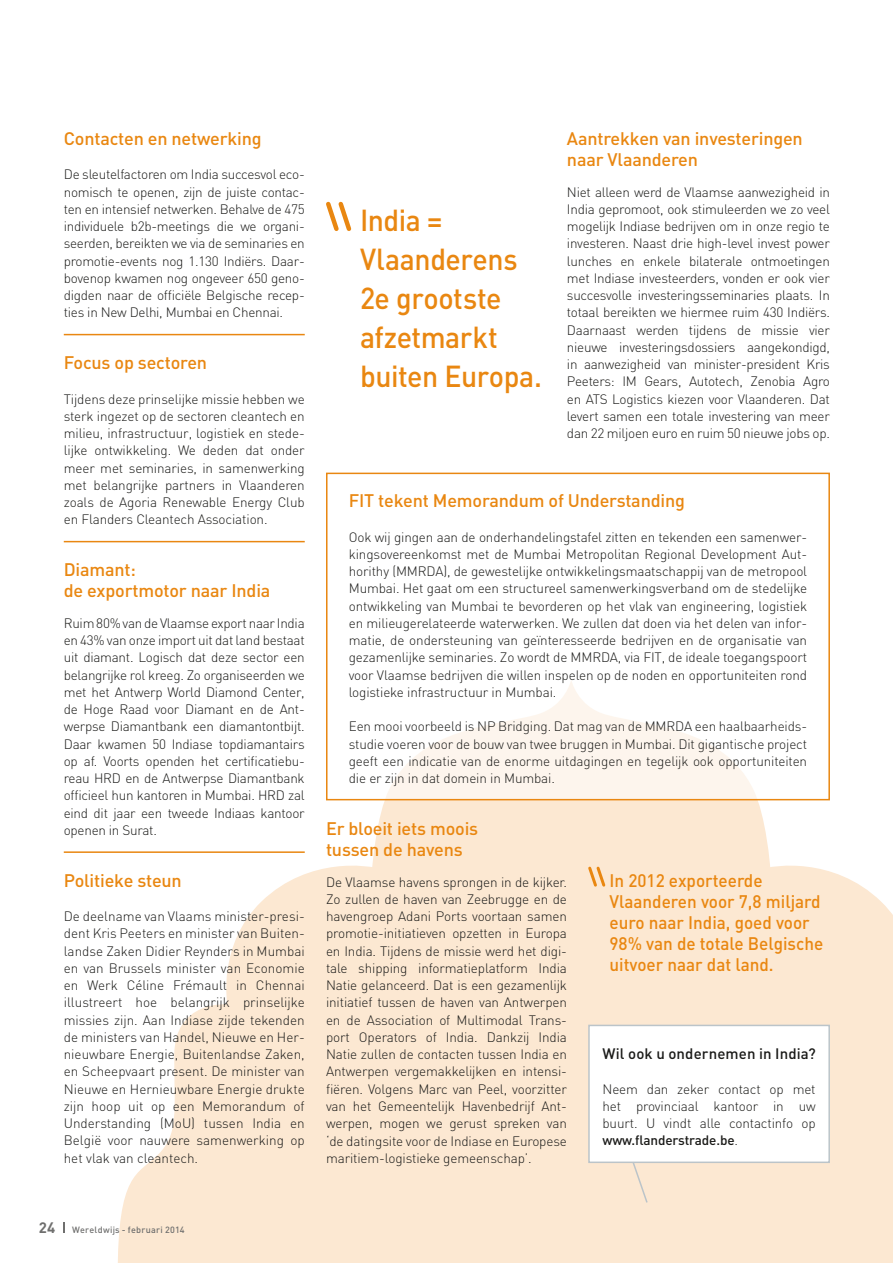
<style>
.page{position:relative;width:893px;height:1263px;background:#fff}
.page>*{position:absolute;margin:0;border:0;box-sizing:border-box;transform-origin:0 0}
.t1{font:500 30px/39px "DIN";letter-spacing:-.015em;color:#e98711;scale:.95 1}
.t2{font:500 18px/21px "DIN";letter-spacing:-.01em;color:#e98711}
.t3{font:500 18px/21px "DIN";letter-spacing:-.01em;color:#e98711;scale:.95 1}
.t4{font:500 15px "DIN";letter-spacing:.005em;color:#1a1a18}
.t5{font:300 13.5px/17.2px "DIN";letter-spacing:-.01em;color:#1a1a18;text-align:justify}
.t6{font:500 9px "DIN";letter-spacing:.03em;color:#6f6f6e}
.s1{font-weight:500}
.s2{font-weight:700;font-size:15px}
</style>
<div class="page">
<svg style="left:118px;top:800px;width:775px;height:463px;fill:#fce8d2"></svg>
<svg style="left:326px;top:201px;width:26px;height:30px"></svg>
<svg style="left:586px;top:864px;width:22px;height:25px"></svg>
<div style="left:327px;top:473px;width:502px;height:327px;background:linear-gradient(to bottom,#fff,#fefaf6)"></div>
<div style="left:326px;top:473px;width:504px;height:327px;border:2px solid #e98711"></div>
<div style="left:589px;top:1025px;width:240px;height:137px;background:#fff"></div>
<div style="left:588px;top:1025px;width:242px;height:138px;border:2px solid #bbc4c9"></div>
<svg style="left:631px;top:1161px;width:18px;height:43px"></svg>
<hr style="left:64px;top:334px;width:241px;height:1px;background:#e98711">
<hr style="left:64px;top:541px;width:241px;height:1px;background:#e98711">
<hr style="left:64px;top:851px;width:241px;height:2px;background:#e98711">
<h2 class="t2" style="left:64px;top:127px;width:199px">Contacten en netwerking</h2>
<p class="t5" style="left:64px;top:166px;width:242px">De sleutelfactoren om India succesvol eco&shy;nomisch te openen, zijn de juiste contac&shy;ten en intensief netwerken. Behalve de 475 individuele b2b-meetings die we organi&shy;seerden, bereikten we via de seminaries en promotie-events nog 1.130 Indiërs. Daar&shy;bovenop kwamen nog ongeveer 650 geno&shy;digden naar de officiële Belgische recep&shy;ties in New Delhi, Mumbai en Chennai.</p>
<h2 class="t2" style="left:64px;top:351px;width:145px">Focus op sectoren</h2>
<p class="t5" style="left:64px;top:390px;width:242px">Tijdens deze prinselijke missie hebben we sterk ingezet op de sectoren cleantech en milieu, infrastructuur, logistiek en stede&shy;lijke ontwikkeling. We deden dat onder meer met seminaries, in samenwerking met belangrijke partners in Vlaanderen zoals de Agoria Renewable Energy Club en Flanders Cleantech Association.</p>
<h2 class="t2" style="left:64px;top:558px;width:208px">Diamant:<br>de exportmotor naar India</h2>
<p class="t5" style="left:64px;top:614px;width:242px">Ruim 80% van de Vlaamse export naar India en 43% van onze import uit dat land bestaat uit diamant. Logisch dat deze sector een belangrijke rol kreeg. Zo organiseerden we met het Antwerp World Diamond Center, de Hoge Raad voor Diamant en de Ant&shy;werpse Diamantbank een diamantontbijt.<br>Daar kwamen 50 Indiase topdiamantairs op af. Voorts openden het certificatiebu&shy;reau HRD en de Antwerpse Diamantbank officieel hun kantoren in Mumbai. HRD zal eind dit jaar een tweede Indiaas kantoor openen in Surat.</p>
<h2 class="t2" style="left:64px;top:869px;width:120px">Politieke steun</h2>
<p class="t5" style="left:64px;top:907px;width:242px">De deelname van Vlaams minister-presi&shy;dent Kris Peeters en minister van Buiten&shy;landse Zaken Didier Reynders in Mumbai en van Brussels minister van Economie en Werk Céline Frémault in Chennai illustreert hoe belangrijk prinselijke missies zijn. Aan Indiase zijde tekenden de ministers van Handel, Nieuwe en Her&shy;nieuwbare Energie, Buitenlandse Zaken, en Scheepvaart present. De minister van Nieuwe en Hernieuwbare Energie drukte zijn hoop uit op een Memorandum of Understanding (MoU) tussen India en België voor nauwere samenwerking op het vlak van cleantech.</p>
<h1 class="t1" style="left:360px;top:200px;width:193px">India =<br>Vlaanderens<br>2e grootste afzetmarkt buiten Europa.</h1>
<h2 class="t2" style="left:567px;top:127px;width:237px">Aantrekken van investeringen naar Vlaanderen</h2>
<p class="t5" style="left:567px;top:183px;width:264px">Niet alleen werd de Vlaamse aanwezigheid in India gepromoot, ook stimuleerden we zo veel mogelijk Indiase bedrijven om in onze regio te investeren. Naast drie high-level invest power lunches en enkele bilaterale ontmoetingen met Indiase investeerders, vonden er ook vier succesvolle investeringsseminaries plaats. In totaal bereikten we hiermee ruim 430 Indiërs.<br>Daarnaast werden tijdens de missie vier nieuwe investeringsdossiers aangekondigd, in aanwezigheid van minister-president Kris Peeters: IM Gears, Autotech, Zenobia Agro en ATS Logistics kiezen voor Vlaanderen. Dat levert samen een totale investering van meer dan 22 miljoen euro en ruim 50 nieuwe jobs op.</p>
<h2 class="t2" style="left:349px;top:489px;width:338px">FIT tekent Memorandum of Understanding</h2>
<p class="t5" style="left:349px;top:528px;width:460px">Ook wij gingen aan de onderhandelingstafel zitten en tekenden een samenwer&shy;kingsovereenkomst met de Mumbai Metropolitan Regional Development Aut&shy;horithy (MMRDA), de gewestelijke ontwikkelingsmaatschappij van de metropool Mumbai. Het gaat om een structureel samenwerkingsverband om de stedelijke ontwikkeling van Mumbai te bevorderen op het vlak van engineering, logistiek en milieugerelateerde waterwerken. We zullen dat doen via het delen van infor&shy;matie, de ondersteuning van geïnteresseerde bedrijven en de organisatie van gezamenlijke seminaries. Zo wordt de MMRDA, via FIT, de ideale toegangspoort voor Vlaamse bedrijven die willen inspelen op de noden en opportuniteiten rond logistieke infrastructuur in Mumbai.</p>
<p class="t5" style="left:349px;top:718px;width:460px">Een mooi voorbeeld is NP Bridging. Dat mag van de MMRDA een haalbaarheids&shy;studie voeren voor de bouw van twee bruggen in Mumbai. Dit gigantische project geeft een indicatie van de enorme uitdagingen en tegelijk ook opportuniteiten die er zijn in dat domein in Mumbai.</p>
<h2 class="t2" style="left:326px;top:817px;width:154px">Er bloeit iets moois tussen de havens</h2>
<p class="t5" style="left:326px;top:873px;width:242px">De Vlaamse havens sprongen in de kijker.<br>Zo zullen de haven van Zeebrugge en de havengroep Adani Ports voortaan samen promotie-initiatieven opzetten in Europa en India. Tijdens de missie werd het digi&shy;tale shipping informatieplatform India Natie gelanceerd. Dat is een gezamenlijk initiatief tussen de haven van Antwerpen en de Association of Multimodal Trans&shy;port Operators of India. Dankzij India Natie zullen de contacten tussen India en Antwerpen vergemakkelijken en intensi&shy;fiëren. Volgens Marc van Peel, voorzitter van het Gemeentelijk Havenbedrijf Ant&shy;werpen, mogen we gerust spreken van ‘de datingsite voor de Indiase en Europese maritiem-logistieke gemeenschap’.</p>
<h2 class="t3" style="left:609px;top:869px;width:227px">In 2012 exporteerde<br>Vlaanderen voor 7,8 miljard euro naar India, goed voor<br>98% van de totale Belgische uitvoer naar dat land.</h2>
<p class="t4" style="left:602px;top:1044px;width:215px">Wil ook u ondernemen in India?</p>
<p class="t5" style="left:602px;top:1080px;width:215px">Neem dan zeker contact op met het provinciaal kantoor in uw buurt. U vindt alle contactinfo op <span class="s1">www.flanderstrade.be</span>.</p>
<p class="t6" style="left:39px;top:1224px;width:147px"><span class="s2">24</span> Wereldwijs - februari 2014</p>
</div>
